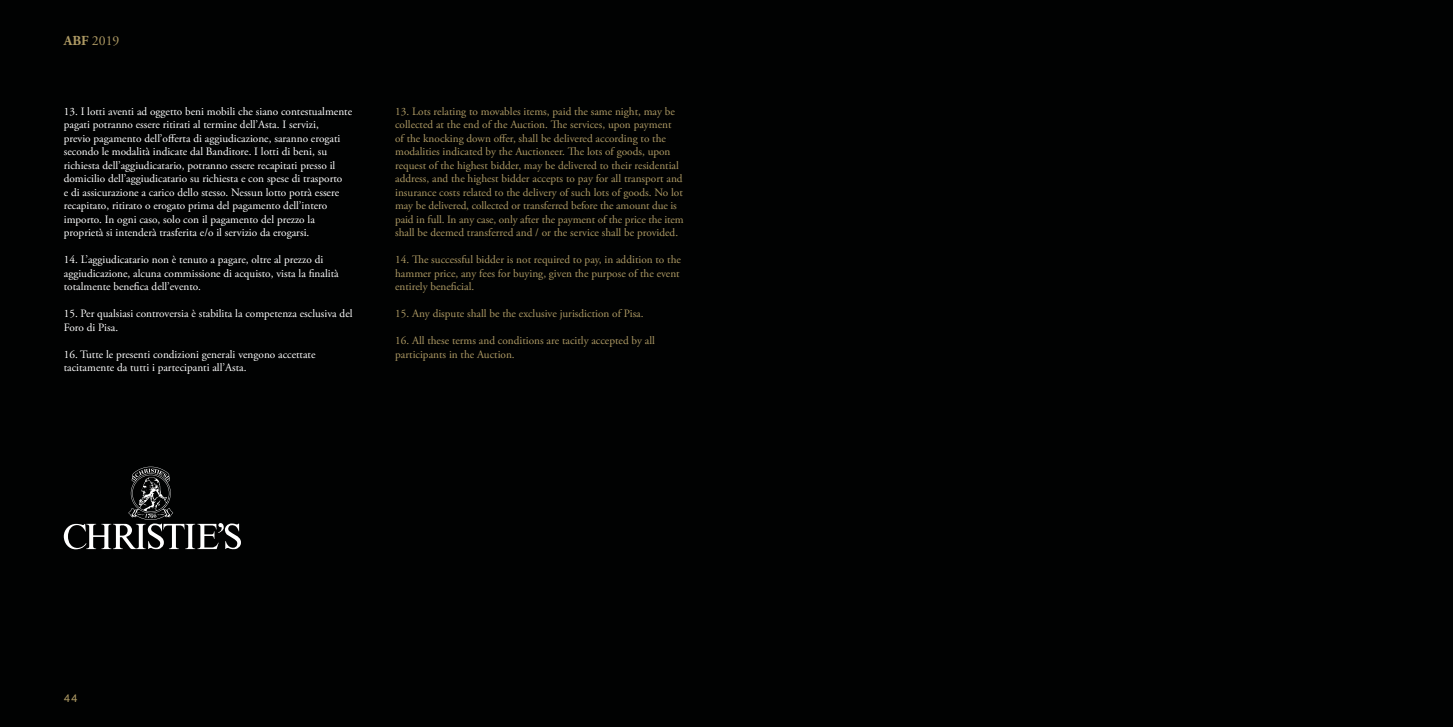
<style>
.page{position:relative;width:1453px;height:727px;background:#fff}
.page>*{position:absolute;margin:0;border:0;box-sizing:border-box;transform-origin:0 0}
.t1{font:13.75px "Adobe Garamond Pro";color:#ae9a64}
.t2{font:11.25px/13.5px "Adobe Garamond Pro";color:#fff}
.t3{font:11.25px/13.5px "Adobe Garamond Pro";color:#ae9a64}
.t4{font:11.25px "Akzidenz Grotesk BE";color:#ae9a64}
.s1{font-weight:700}
</style>
<div class="page">
<div style="left:0;top:0;width:1453px;height:726px;background:#010202"></div>
<svg style="left:64px;top:466px;width:177px;height:83px;background:#222323"></svg>
<p class="t1" style="left:64px;top:33px;width:57px"><span class="s1">ABF</span> 2019</p>
<p class="t2" style="left:64px;top:105px;width:290px">13. I lotti aventi ad oggetto beni mobili che siano contestualmente pagati potranno essere ritirati al termine dell’Asta. I servizi,<br>previo pagamento dell’offerta di aggiudicazione, saranno erogati secondo le modalità indicate dal Banditore. I lotti di beni, su richiesta dell’aggiudicatario, potranno essere recapitati presso il domicilio dell’aggiudicatario su richiesta e con spese di trasporto<br>e di assicurazione a carico dello stesso. Nessun lotto potrà essere recapitato, ritirato o erogato prima del pagamento dell’intero importo. In ogni caso, solo con il pagamento del prezzo la proprietà si intenderà trasferita e/o il servizio da erogarsi.</p>
<p class="t2" style="left:64px;top:253px;width:276px">14. L’aggiudicatario non è tenuto a pagare, oltre al prezzo di aggiudicazione, alcuna commissione di acquisto, vista la finalità totalmente benefica dell’evento.</p>
<p class="t2" style="left:64px;top:307px;width:290px">15. Per qualsiasi controversia è stabilita la competenza esclusiva del<br>Foro di Pisa.</p>
<p class="t2" style="left:64px;top:348px;width:253px">16. Tutte le presenti condizioni generali vengono accettate tacitamente da tutti i partecipanti all’Asta.</p>
<p class="t3" style="left:395px;top:105px;width:290px">13. Lots relating to movables items, paid the same night, may be collected at the end of the Auction. The services, upon payment<br>of the knocking down offer, shall be delivered according to the modalities indicated by the Auctioneer. The lots of goods, upon request of the highest bidder, may be delivered to their residential address, and the highest bidder accepts to pay for all transport and insurance costs related to the delivery of such lots of goods. No lot may be delivered, collected or transferred before the amount due is paid in full. In any case, only after the payment of the price the item shall be deemed transferred and / or the service shall be provided.</p>
<p class="t3" style="left:395px;top:253px;width:287px;text-align:justify">14. The successful bidder is not required to pay, in addition to the hammer price, any fees for buying, given the purpose of the event entirely beneficial.</p>
<p class="t3" style="left:395px;top:307px;width:250px">15. Any dispute shall be the exclusive jurisdiction of Pisa.</p>
<p class="t3" style="left:395px;top:334px;width:261px">16. All these terms and conditions are tacitly accepted by all participants in the Auction.</p>
<p class="t4" style="left:64px;top:690px;width:15px">44</p>
</div>
